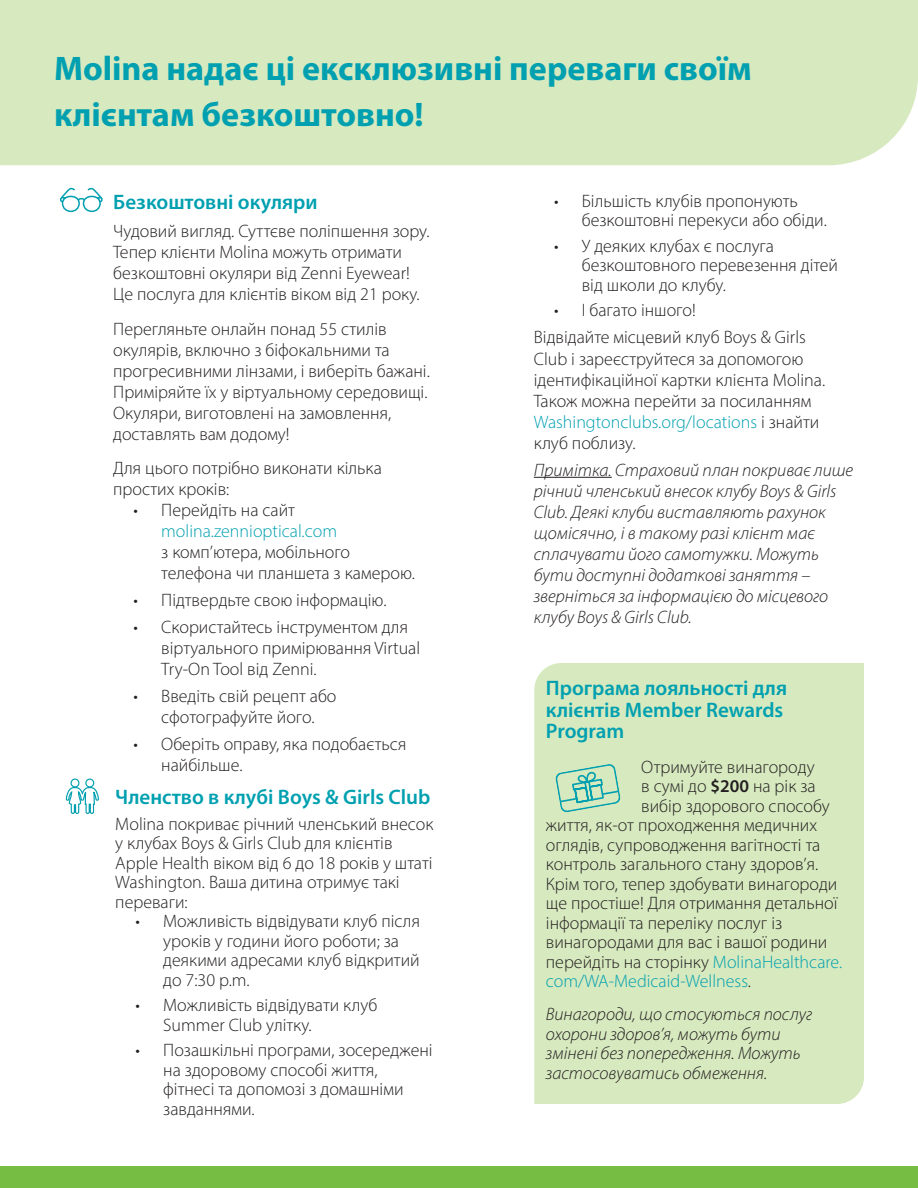
<style>
.page{position:relative;width:918px;height:1188px;background:#fff}
.page>*{position:absolute;margin:0;border:0;box-sizing:border-box;transform-origin:0 0}
.t1{font:700 34.2px/46.2px "Myriad Pro";color:#00a0b0}
.t2{font:600 21px/21.6px "Myriad Pro";color:#00a0b0}
.t3{font:300 18px/21px "Myriad Pro";color:#231f20}
.t4{font:italic 300 18px/21px "Myriad Pro";color:#231f20}
.t5{font:300 18px "Myriad Pro";color:#00a0b0}
.s1{color:#00a0b0}
.s2{font-weight:600}
.s3{color:#231f20}
</style>
<div class="page">
<div style="left:0;top:0;width:918px;height:165px;background:#d7e9bf"></div>
<div style="left:0;top:1166px;width:918px;height:22px;background:#75bd43"></div>
<div style="left:534px;top:663px;width:330px;height:441px;background:#d7e9bf"></div>
<svg style="left:555px;top:763px;width:66px;height:50px;background:#abdabb"></svg>
<svg style="left:60px;top:188px;width:43px;height:24px"></svg>
<svg style="left:66px;top:779px;width:33px;height:35px"></svg>
<hr style="left:534px;top:477px;width:78px;height:1px;background:#231f20">
<h2 class="t1" style="left:54px;top:44px;width:699px">Molina надає ці ексклюзивні переваги своїм клієнтам безкоштовно!</h2>
<h3 class="t2" style="left:113px;top:191px;width:206px">Безкоштовні окуляри</h3>
<p class="t3" style="left:113px;top:220px;width:318px">Чудовий вигляд. Суттєве поліпшення зору.<br>Тепер клієнти Molina можуть отримати безкоштовні окуляри від Zenni Eyewear!<br>Це послуга для клієнтів віком від 21 року.</p>
<p class="t3" style="left:113px;top:318px;width:318px">Перегляньте онлайн понад 55 стилів окулярів, включно з біфокальними та прогресивними лінзами, і виберіть бажані.<br>Приміряйте їх у віртуальному середовищі.<br>Окуляри, виготовлені на замовлення, доставлять вам додому!</p>
<p class="t3" style="left:113px;top:457px;width:270px">Для цього потрібно виконати кілька простих кроків:</p>
<p class="t3" style="left:161px;top:499px;width:255px;text-indent:-28px">• Перейдіть на сайт <span class="s1">molina.zennioptical.com<br></span>з комп’ютера, мобільного телефона чи планшета з камерою.</p>
<p class="t3" style="left:134px;top:589px;width:255px">• Підтвердьте свою інформацію.</p>
<p class="t3" style="left:161px;top:616px;width:261px;text-indent:-28px">• Скористайтесь інструментом для віртуального примірювання Virtual<br>Try-On Tool від Zenni.</p>
<p class="t3" style="left:134px;top:685px;width:205px;text-align:center">• Введіть свій рецепт або сфотографуйте його.</p>
<p class="t3" style="left:161px;top:733px;width:247px;text-indent:-28px">• Оберіть оправу, яка подобається найбільше.</p>
<h3 class="t2" style="left:115px;top:785px;width:317px">Членство в клубі Boys &amp; Girls Club</h3>
<p class="t3" style="left:115px;top:814px;width:320px;line-height:19.5px">Molina покриває річний членський внесок у клубах Boys &amp; Girls Club для клієнтів Apple Health віком від 6 до 18 років у штаті Washington. Ваша дитина отримує такі переваги:</p>
<p class="t3" style="left:163px;top:912px;width:258px;line-height:19.5px;text-indent:-28px">• Можливість відвідувати клуб після уроків у години його роботи; за деякими адресами клуб відкритий до 7:30 p.m.</p>
<p class="t3" style="left:163px;top:996px;width:216px;line-height:19.5px;text-indent:-28px">• Можливість відвідувати клуб<br>Summer Club улітку.</p>
<p class="t3" style="left:163px;top:1041px;width:271px;line-height:19.5px;text-indent:-28px">• Позашкільні програми, зосереджені на здоровому способі життя, фітнесі та допомозі з домашніми завданнями.</p>
<p class="t3" style="left:582px;top:191px;width:247px;line-height:19.5px;text-indent:-28px">• Більшість клубів пропонують безкоштовні перекуси або обіди.</p>
<p class="t3" style="left:582px;top:236px;width:258px;line-height:19.5px;text-indent:-28px">• У деяких клубах є послуга безкоштовного перевезення дітей від школи до клубу.</p>
<p class="t3" style="left:554px;top:300px;width:143px">• І багато іншого!</p>
<p class="t3" style="left:534px;top:327px;width:293px">Відвідайте місцевий клуб Boys &amp; Girls Club і зареєструйтеся за допомогою ідентифікаційної картки клієнта Molina.<br>Також можна перейти за посиланням <span class="s1">Washingtonclubs.org/locations</span> і знайти клуб поблизу.</p>
<p class="t4" style="left:534px;top:459px;width:321px">Примітка. Страховий план покриває лише річний членський внесок клубу Boys &amp; Girls Club. Деякі клуби виставляють рахунок щомісячно, і в такому разі клієнт має сплачувати його самотужки. Можуть бути доступні додаткові заняття – зверніться за інформацією до місцевого клубу Boys &amp; Girls Club.</p>
<h3 class="t2" style="left:546px;top:677px;width:243px">Програма лояльності для клієнтів Member Rewards<br>Program</h3>
<p class="t3" style="left:641px;top:756px;width:175px">Отримуйте винагороду</p>
<p class="t3" style="left:641px;top:776px;width:176px">в сумі до <span class="s2">$200</span> на рік за</p>
<p class="t3" style="left:641px;top:795px;width:190px">вибір здорового способу</p>
<p class="t3" style="left:546px;top:814px;width:273px">життя, як-от проходження медичних</p>
<p class="t3" style="left:546px;top:834px;width:276px">оглядів, супроводження вагітності та</p>
<p class="t3" style="left:546px;top:853px;width:274px">контроль загального стану здоров’я.</p>
<p class="t3" style="left:546px;top:873px;width:293px">Крім того, тепер здобувати винагороди</p>
<p class="t3" style="left:546px;top:892px;width:293px">ще простіше! Для отримання детальної</p>
<p class="t3" style="left:546px;top:912px;width:238px">інформації та переліку послуг із</p>
<p class="t3" style="left:546px;top:931px;width:283px">винагородами для вас і вашої родини</p>
<p class="t3" style="left:546px;top:951px;width:298px">перейдіть на сторінку <span class="s1">MolinaHealthcare.</span></p>
<p class="t5" style="left:546px;top:970px;width:207px">com/WA-Medicaid-Wellness<span class="s3">.</span></p>
<p class="t4" style="left:546px;top:1004px;width:268px;line-height:19.5px">Винагороди, що стосуються послуг охорони здоров’я, можуть бути змінені без попередження. Можуть застосовуватись обмеження.</p>
</div>
